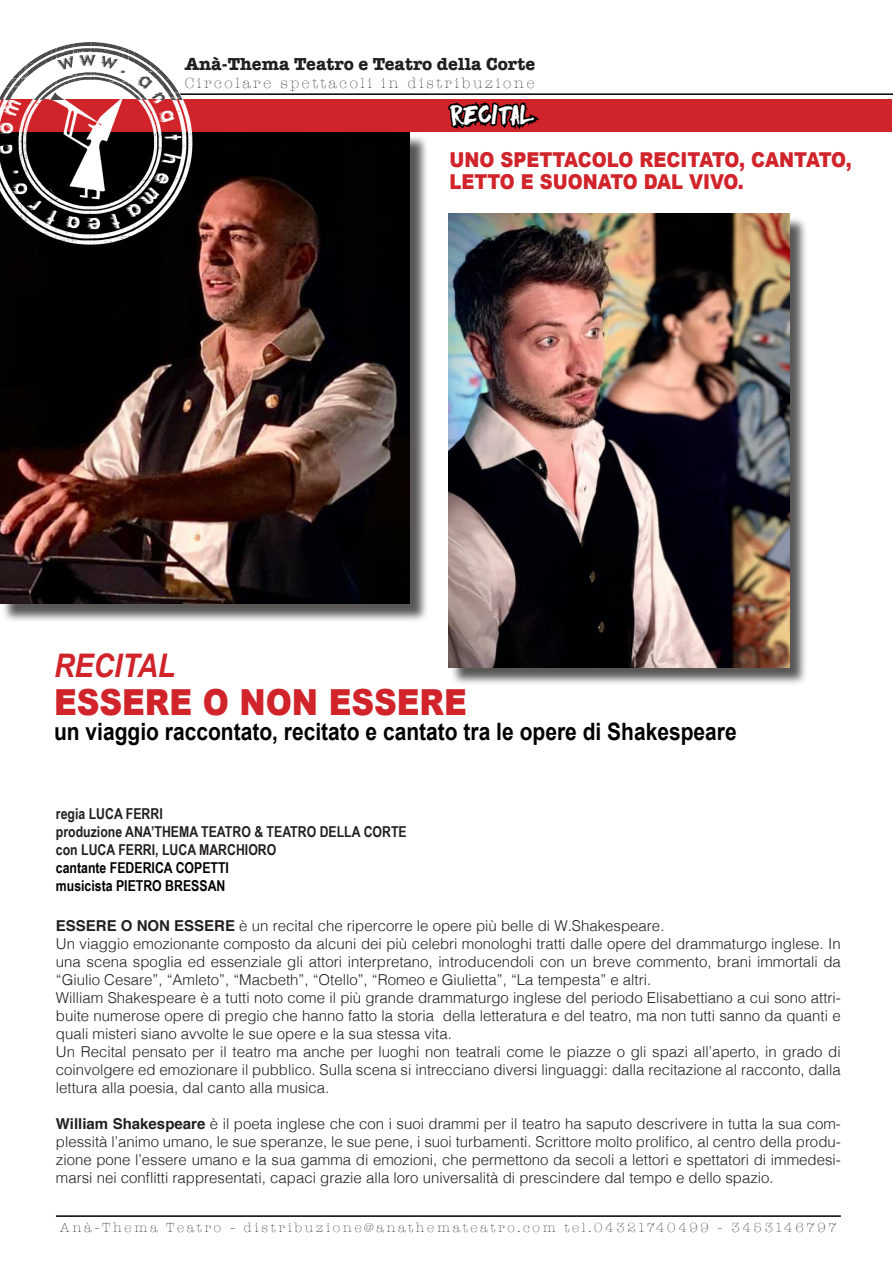
<style>
.page{position:relative;width:893px;height:1263px;background:#fff}
.page>*{position:absolute;margin:0;border:0;box-sizing:border-box;transform-origin:0 0}
.t1{font:900 35.85px "Arial";color:#d1232a;scale:.88 1}
.t2{font:italic 700 32.55px "Arial";color:#d1232a;scale:.88 1}
.t3{font:27.3px "DK Flagellum Dei";letter-spacing:-.035em;color:#fff;scale:.88 1}
.t4{font:700 24px "Arial";color:#000;scale:.88 1}
.t5{font:900 20.55px "Arial";color:#d1232a;scale:.88 1}
.t6{font:700 18px "American Typewriter";color:#231f20}
.t7{font:300 15px/18px "Helvetica";color:#231f20;text-align:justify}
.t8{font:700 15px "Arial Narrow";color:#231f20}
.t9{font:700 15px "Arial Narrow";color:#000}
.t10{font:300 15px "American Typewriter";letter-spacing:.175em;color:#231f20}
.t11{font:300 13.5px "American Typewriter";letter-spacing:.2em;color:#231f20}
.s1{font-weight:700}
</style>
<div class="page">
<div style="left:2px;top:134px;width:426px;height:489px;background:#231f20;opacity:.75"></div>
<img style="left:0;top:132px;width:410px;height:472px">
<div style="left:0;top:100px;width:892px;height:32px;background:#d1232a"></div>
<hr style="left:178px;top:93px;width:715px;height:2px;background:#000">
<img style="left:0;top:100px;width:203px;height:147px">
<img style="left:0;top:42px;width:203px;height:58px">
<hr style="left:56px;top:1215px;width:785px;height:2px;background:#000">
<div style="left:451px;top:216px;width:357px;height:470px;background:#231f20;opacity:.75"></div>
<img style="left:448px;top:214px;width:342px;height:453px">
<svg style="left:446px;top:93px;width:104px;height:192px"></svg>
<p class="t6" style="left:185px;top:48px;width:352px">Anà-Thema Teatro e Teatro della Corte</p>
<p class="t10" style="left:185px;top:72px;width:351px">Circolare spettacoli in distribuzione</p>
<p class="t3" style="left:449px;top:97px;width:99px">RECITAL</p>
<p class="t5" style="left:449px;top:145px;width:459px">UNO SPETTACOLO RECITATO, CANTATO,</p>
<p class="t5" style="left:449px;top:167px;width:336px">LETTO E SUONATO DAL VIVO.</p>
<p class="t2" style="left:54px;top:644px;width:139px">RECITAL</p>
<p class="t1" style="left:54px;top:676px;width:471px">ESSERE O NON ESSERE</p>
<p class="t4" style="left:54px;top:715px;width:777px">un viaggio raccontato, recitato e cantato tra le opere di Shakespeare</p>
<p class="t8" style="left:56px;top:802px;width:108px">regia LUCA FERRI</p>
<p class="t8" style="left:56px;top:820px;width:352px">produzione ANA’THEMA TEATRO &amp; TEATRO DELLA CORTE</p>
<p class="t8" style="left:56px;top:838px;width:222px">con LUCA FERRI, LUCA MARCHIORO</p>
<p class="t9" style="left:56px;top:856px;width:175px">cantante FEDERICA COPETTI</p>
<p class="t9" style="left:56px;top:874px;width:171px">musicista PIETRO BRESSAN</p>
<p class="t7" style="left:56px;top:915px;width:610px"><span class="s1">ESSERE O NON ESSERE</span> è un recital che ripercorre le opere più belle di W.Shakespeare.</p>
<p class="t7" style="left:56px;top:933px;width:786px">Un viaggio emozionante composto da alcuni dei più celebri monologhi tratti dalle opere del drammaturgo inglese. In una scena spoglia ed essenziale gli attori interpretano, introducendoli con un breve commento, brani immortali da “Giulio Cesare”, “Amleto”, “Macbeth”, “Otello”, “Romeo e Giulietta”, “La tempesta” e altri.</p>
<p class="t7" style="left:56px;top:987px;width:786px">William Shakespeare è a tutti noto come il più grande drammaturgo inglese del periodo Elisabettiano a cui sono attri&shy;buite numerose opere di pregio che hanno fatto la storia della letteratura e del teatro, ma non tutti sanno da quanti e quali misteri siano avvolte le sue opere e la sua stessa vita.</p>
<p class="t7" style="left:56px;top:1041px;width:786px">Un Recital pensato per il teatro ma anche per luoghi non teatrali come le piazze o gli spazi all’aperto, in grado di coinvolgere ed emozionare il pubblico. Sulla scena si intrecciano diversi linguaggi: dalla recitazione al racconto, dalla lettura alla poesia, dal canto alla musica.</p>
<p class="t7" style="left:56px;top:1113px;width:786px"><span class="s1">William Shakespeare</span> è il poeta inglese che con i suoi drammi per il teatro ha saputo descrivere in tutta la sua com&shy;plessità l’animo umano, le sue speranze, le sue pene, i suoi turbamenti. Scrittore molto prolifico, al centro della produ&shy;zione pone l’essere umano e la sua gamma di emozioni, che permettono da secoli a lettori e spettatori di immedesi&shy;marsi nei conflitti rappresentati, capaci grazie alla loro universalità di prescindere dal tempo e dello spazio.</p>
<p class="t11" style="left:60px;top:1218px;width:778px">Anà-Thema Teatro - distribuzione@anathemateatro.com tel.04321740499 - 3453146797</p>
</div>
